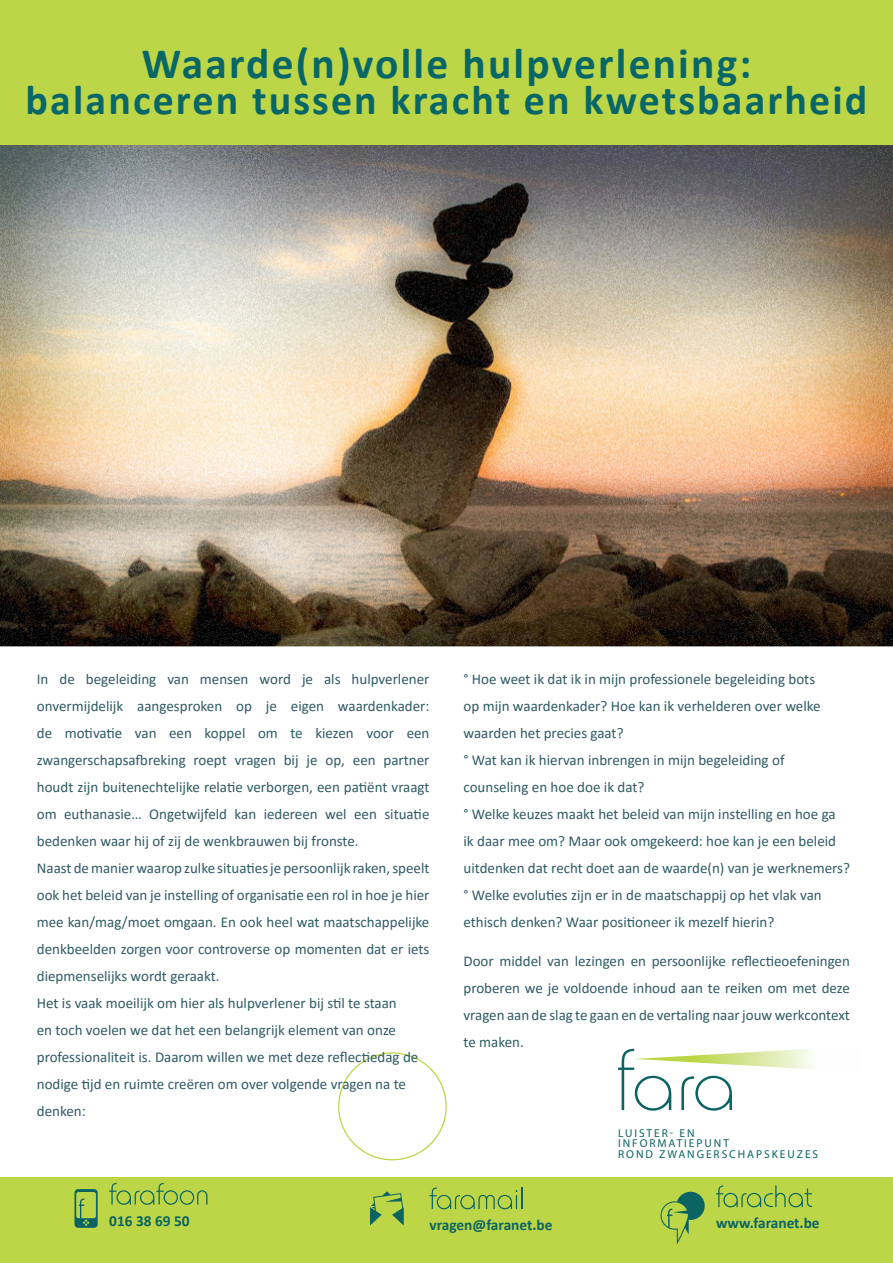
<style>
.page{position:relative;width:893px;height:1263px;background:#fff}
.page>*{position:absolute;margin:0;border:0;box-sizing:border-box;transform-origin:0 0}
.t1{font:700 43.5px "Calibri";letter-spacing:.05em;color:#086766}
.t2{font:700 42px "Calibri";letter-spacing:.05em;color:#086766}
.t3{font:700 15.3px "Calibri";color:#0b6462}
.t4{font:15px/27px "Calibri";color:#305b64}
.t5{font:11.4px/10.4px "Myriad Pro";letter-spacing:.17em;color:#0b6462}
</style>
<div class="page">
<div style="left:0;top:1178px;width:893px;height:85px;background:#bcd648"></div>
<svg style="left:74px;top:1189px;width:24px;height:39px"></svg>
<svg style="left:109px;top:1183px;width:98px;height:22px"></svg>
<svg style="left:429px;top:1187px;width:93px;height:22px"></svg>
<svg style="left:660px;top:1192px;width:45px;height:52px"></svg>
<svg style="left:716px;top:1185px;width:96px;height:22px"></svg>
<svg style="left:370px;top:1191px;width:34px;height:34px"></svg>
<div style="left:0;top:0;width:893px;height:146px;background:#bcd648"></div>
<svg style="left:618px;top:1048px;width:195px;height:63px"></svg>
<img style="left:1px;top:146px;width:892px;height:500px">
<p class="t1" style="left:142px;top:33px;width:611px">Waarde(n)volle hulpverlening:</p>
<p class="t2" style="left:26px;top:70px;width:843px">balanceren tussen kracht en kwetsbaarheid</p>
<p class="t4" style="left:37px;top:665px;width:394px;text-align:justify">In de begeleiding van mensen word je als hulpverlener onvermijdelijk aangesproken op je eigen waardenkader: de motivatie van een koppel om te kiezen voor een zwangerschapsafbreking roept vragen bij je op, een partner houdt zijn buitenechtelijke relatie verborgen, een patiënt vraagt om euthanasie… Ongetwijfeld kan iedereen wel een situatie bedenken waar hij of zij de wenkbrauwen bij fronste.</p>
<p class="t4" style="left:37px;top:854px;width:394px;text-align:justify">Naast de manier waarop zulke situaties je persoonlijk raken, speelt ook het beleid van je instelling of organisatie een rol in hoe je hier mee kan/mag/moet omgaan. En ook heel wat maatschappelijke denkbeelden zorgen voor controverse op momenten dat er iets diepmenselijks wordt geraakt.</p>
<p class="t4" style="left:37px;top:989px;width:383px">Het is vaak moeilijk om hier als hulpverlener bij stil te staan<br>en toch voelen we dat het een belangrijk element van onze professionaliteit is. Daarom willen we met deze reflectiedag de nodige tijd en ruimte creëren om over volgende vragen na te denken:</p>
<p class="t4" style="left:463px;top:665px;width:359px">° Hoe weet ik dat ik in mijn professionele begeleiding bots op mijn waardenkader? Hoe kan ik verhelderen over welke waarden het precies gaat?</p>
<p class="t4" style="left:463px;top:746px;width:323px">° Wat kan ik hiervan inbrengen in mijn begeleiding of counseling en hoe doe ik dat?</p>
<p class="t4" style="left:463px;top:800px;width:388px">° Welke keuzes maakt het beleid van mijn instelling en hoe ga<br>ik daar mee om? Maar ook omgekeerd: hoe kan je een beleid uitdenken dat recht doet aan de waarde(n) van je werknemers?</p>
<p class="t4" style="left:463px;top:881px;width:360px">° Welke evoluties zijn er in de maatschappij op het vlak van ethisch denken? Waar positioneer ik mezelf hierin?</p>
<p class="t4" style="left:463px;top:947px;width:388px;text-align:justify">Door middel van lezingen en persoonlijke reflectieoefeningen proberen we je voldoende inhoud aan te reiken om met deze vragen aan de slag te gaan en de vertaling naar jouw werkcontext te maken.</p>
<p class="t5" style="left:618px;top:1128px;width:78px">LUISTER- EN</p>
<p class="t5" style="left:618px;top:1138px;width:202px">INFORMATIEPUNT<br>ROND ZWANGERSCHAPSKEUZES</p>
<p class="t3" style="left:109px;top:1210px;width:82px">016 38 69 50</p>
<p class="t3" style="left:429px;top:1214px;width:125px">vragen@faranet.be</p>
<p class="t3" style="left:716px;top:1212px;width:105px">www.faranet.be</p>
</div>
